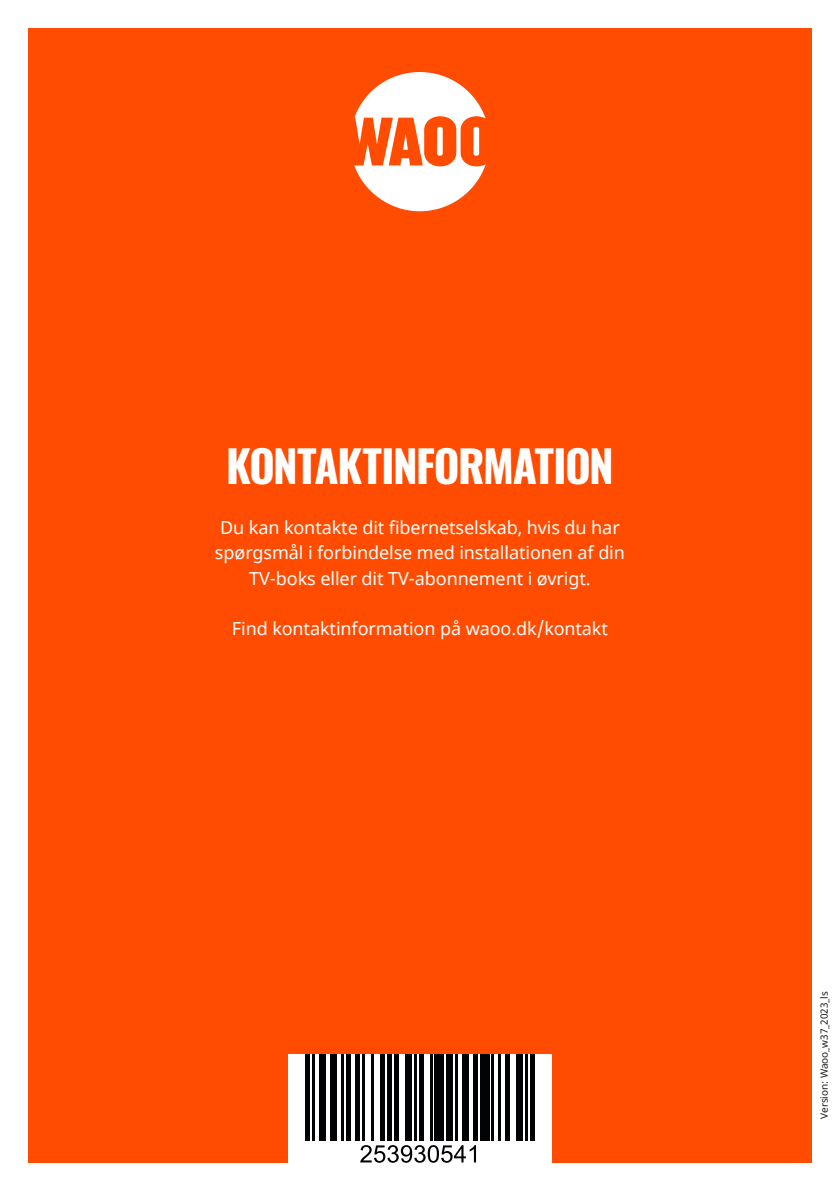
<style>
.page{position:relative;width:840px;height:1191px;background:#fff}
.page>*{position:absolute;margin:0;border:0;box-sizing:border-box;transform-origin:0 0}
.t1{font:700 44px "Waoo";letter-spacing:-.015em;color:#fff}
.t2{font:18px/25.2px "Noto Sans";letter-spacing:-.005em;color:#fff;text-align:center}
.t3{font:10px "Noto Sans";letter-spacing:-.005em;color:#1d1d1b}
</style>
<div class="page">
<div style="left:28px;top:28px;width:783px;height:1134px;background:#ff4c00"></div>
<svg style="left:354px;top:72px;width:131px;height:139px"></svg>
<div style="left:288px;top:1054px;width:263px;height:108px;background:#fff"></div>
<svg style="left:305px;top:1054px;width:229px;height:87px"></svg>
<div style="left:305px;top:1054px;width:5px;height:86px;background:#020304"></div>
<hr style="left:312px;top:1054px;width:2px;height:86px;background:#020304">
<div style="left:319px;top:1054px;width:7px;height:86px;background:#020304"></div>
<div style="left:330px;top:1054px;width:7px;height:86px;background:#020304"></div>
<hr style="left:341px;top:1054px;width:3px;height:86px;background:#020304">
<div style="left:346px;top:1054px;width:5px;height:86px;background:#020304"></div>
<div style="left:355px;top:1054px;width:5px;height:86px;background:#020304"></div>
<hr style="left:362px;top:1054px;width:2px;height:86px;background:#020304">
<hr style="left:371px;top:1054px;width:2px;height:86px;background:#020304">
<hr style="left:380px;top:1054px;width:4px;height:86px;background:#020304">
<hr style="left:387px;top:1054px;width:4px;height:86px;background:#020304">
<hr style="left:394px;top:1054px;width:4px;height:86px;background:#020304">
<div style="left:405px;top:1054px;width:7px;height:86px;background:#020304"></div>
<hr style="left:414px;top:1054px;width:2px;height:86px;background:#020304">
<div style="left:418px;top:1054px;width:5px;height:86px;background:#020304"></div>
<hr style="left:430px;top:1054px;width:2px;height:86px;background:#020304">
<div style="left:434px;top:1054px;width:9px;height:86px;background:#020304"></div>
<div style="left:446px;top:1054px;width:6px;height:86px;background:#020304"></div>
<hr style="left:455px;top:1054px;width:2px;height:86px;background:#020304">
<div style="left:461px;top:1054px;width:7px;height:86px;background:#020304"></div>
<hr style="left:473px;top:1054px;width:4px;height:86px;background:#020304">
<div style="left:479px;top:1054px;width:10px;height:86px;background:#020304"></div>
<hr style="left:491px;top:1054px;width:2px;height:86px;background:#020304">
<hr style="left:498px;top:1054px;width:2px;height:86px;background:#020304">
<div style="left:504px;top:1054px;width:5px;height:86px;background:#020304"></div>
<div style="left:516px;top:1054px;width:6px;height:86px;background:#020304"></div>
<hr style="left:525px;top:1054px;width:2px;height:86px;background:#020304">
<div style="left:529px;top:1054px;width:5px;height:86px;background:#020304"></div>
<svg style="left:360px;top:1145px;width:116px;height:17px"></svg>
<h1 class="t1" style="left:226px;top:428px;width:388px">KONTAKTINFORMATION</h1>
<p class="t2" style="left:215px;top:516px;width:411px">Du kan kontakte dit fibernetselskab, hvis du har spørgsmål i forbindelse med installationen af din<br>TV-boks eller dit TV-abonnement i øvrigt.</p>
<p class="t2" style="left:232px;top:616px;width:377px">Find kontaktinformation på waoo.dk/kontakt</p>
<p class="t3" style="left:817px;top:1118px;width:129px;rotate:-90deg">Version: Waoo_w37_2023_ls</p>
</div>
